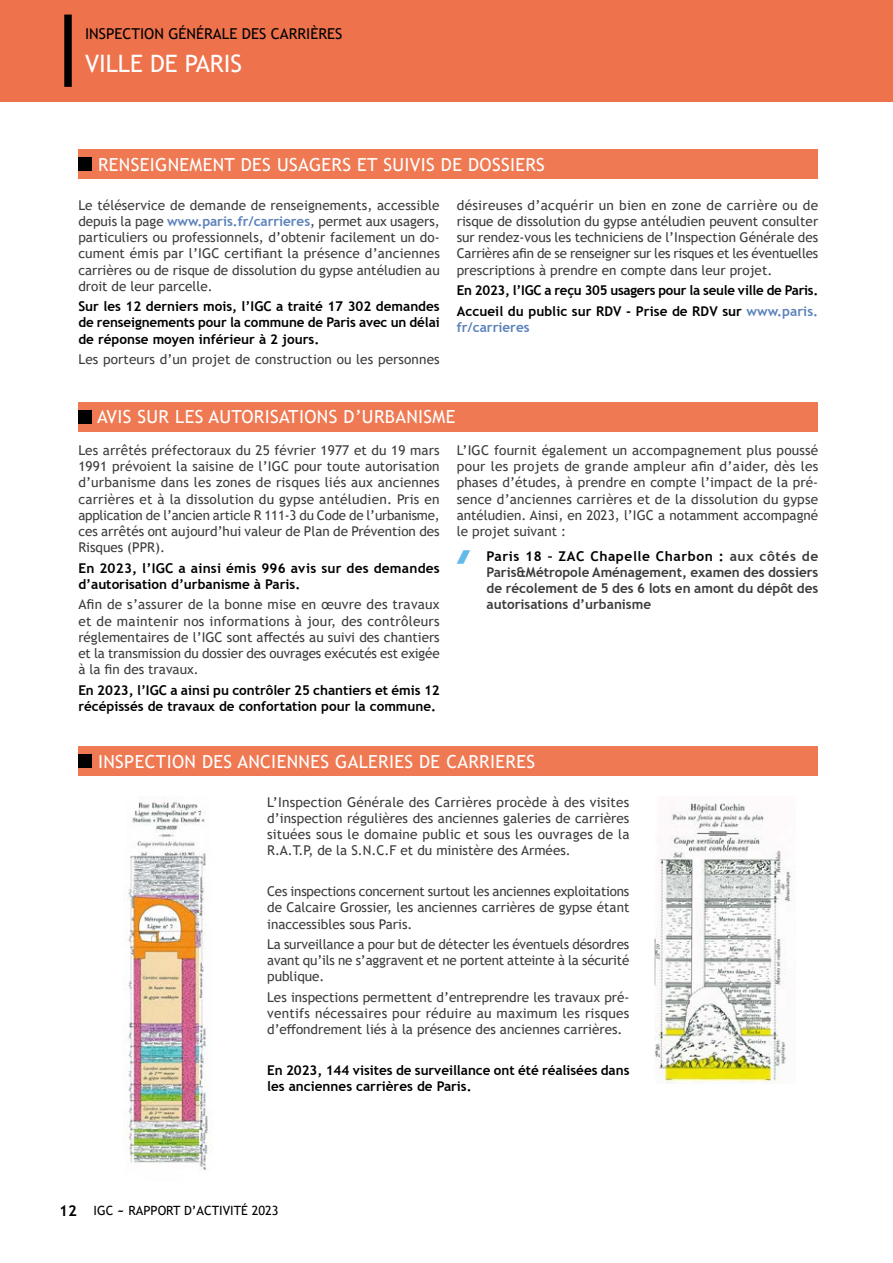
<style>
.page{position:relative;width:893px;height:1263px;background:#fff}
.page>*{position:absolute;margin:0;border:0;box-sizing:border-box;transform-origin:0 0}
.t1{font:24px "Trebuchet MS";color:#fff}
.t2{font:18px "Trebuchet MS";letter-spacing:.02em;color:#fff}
.t3{font:15px "Trebuchet MS";color:#000}
.t4{font:13.5px/16.2px "Trebuchet MS";color:#3c3c3b;text-align:justify}
.t5{font:700 13.5px/16.2px "Trebuchet MS";color:#000}
.t6{font:700 13.5px/16.2px "Trebuchet MS";color:#3c3c3b;text-align:justify}
.t7{font:700 13.5px/20.4px "Trebuchet MS";letter-spacing:-.02em;color:#000}
.t8{font:700 13.5px "Trebuchet MS";color:#5d83bc}
.t9{font:12.75px "Trebuchet MS";color:#000}
.s1{font-weight:700;color:#5d83bc}
.s2{color:#5d83bc}
.s3{color:#000}
.s4{font-weight:700;font-size:15px}
.s5{font-weight:700}
</style>
<div class="page">
<div style="left:0;top:0;width:893px;height:102px;background:#ee724c"></div>
<div style="left:64px;top:15px;width:8px;height:72px;background:#000"></div>
<div style="left:78px;top:149px;width:740px;height:30px;background:#ef7953"></div>
<div style="left:78px;top:157px;width:14px;height:14px;background:#000"></div>
<div style="left:78px;top:402px;width:740px;height:29px;background:#ef7953"></div>
<div style="left:78px;top:410px;width:14px;height:13px;background:#000"></div>
<div style="left:78px;top:746px;width:740px;height:30px;background:#ef7953"></div>
<div style="left:78px;top:754px;width:14px;height:14px;background:#000"></div>
<img style="left:654px;top:803px;width:139px;height:280px">
<img style="left:123px;top:802px;width:90px;height:369px">
<p class="t3" style="left:85px;top:24px;width:259px">INSPECTION GÉNÉRALE DES CARRIÈRES</p>
<h1 class="t1" style="left:85px;top:48px;width:159px">VILLE DE PARIS</h1>
<h2 class="t2" style="left:98px;top:153px;width:448px">RENSEIGNEMENT DES USAGERS ET SUIVIS DE DOSSIERS</h2>
<p class="t4" style="left:78px;top:197px;width:363px">Le téléservice de demande de renseignements, accessible depuis la page <span class="s1">www.paris.fr/carrieres</span>, permet aux usagers, particuliers ou professionnels, d’obtenir facilement un do&shy;cument émis par l’IGC certifiant la présence d’anciennes carrières ou de risque de dissolution du gypse antéludien au droit de leur parcelle.</p>
<p class="t5" style="left:78px;top:298px;width:363px;text-align:justify">Sur les 12 derniers mois, l’IGC a traité 17 302 demandes de renseignements pour la commune de Paris avec un délai de réponse moyen inférieur à 2 jours.</p>
<p class="t4" style="left:78px;top:351px;width:363px">Les porteurs d’un projet de construction ou les personnes</p>
<p class="t4" style="left:457px;top:197px;width:363px">désireuses d’acquérir un bien en zone de carrière ou de risque de dissolution du gypse antéludien peuvent consulter sur rendez-vous les techniciens de l’Inspection Générale des Carrières afin de se renseigner sur les risques et les éventuelles prescriptions à prendre en compte dans leur projet.</p>
<p class="t7" style="left:457px;top:280px;width:363px">En 2023, l’IGC a reçu 305 usagers pour la seule ville de Paris.<br>Accueil du public sur RDV - Prise de RDV sur <span class="s2">www.paris.</span></p>
<p class="t8" style="left:457px;top:318px;width:74px">fr/carrieres</p>
<h2 class="t2" style="left:97px;top:406px;width:360px">AVIS SUR LES AUTORISATIONS D’URBANISME</h2>
<p class="t4" style="left:78px;top:442px;width:363px">Les arrêtés préfectoraux du 25 février 1977 et du 19 mars 1991 prévoient la saisine de l’IGC pour toute autorisation d’urbanisme dans les zones de risques liés aux anciennes carrières et à la dissolution du gypse antéludien. Pris en application de l’ancien article R 111-3 du Code de l’urbanisme, ces arrêtés ont aujourd’hui valeur de Plan de Prévention des Risques (PPR).</p>
<p class="t5" style="left:78px;top:560px;width:363px">En 2023, l’IGC a ainsi émis 996 avis sur des demandes d’autorisation d’urbanisme à Paris.</p>
<p class="t4" style="left:78px;top:596px;width:363px">Afin de s’assurer de la bonne mise en œuvre des travaux et de maintenir nos informations à jour, des contrôleurs réglementaires de l’IGC sont affectés au suivi des chantiers et la transmission du dossier des ouvrages exécutés est exigée à la fin des travaux.</p>
<p class="t5" style="left:78px;top:682px;width:363px">En 2023, l’IGC a ainsi pu contrôler 25 chantiers et émis 12 récépissés de travaux de confortation pour la commune.</p>
<p class="t4" style="left:457px;top:442px;width:363px">L’IGC fournit également un accompagnement plus poussé pour les projets de grande ampleur afin d’aider, dès les phases d’études, à prendre en compte l’impact de la pré&shy;sence d’anciennes carrières et de la dissolution du gypse antéludien. Ainsi, en 2023, l’IGC a notamment accompagné le projet suivant :</p>
<p class="t6" style="left:487px;top:548px;width:333px"><span class="s3">Paris 18 – ZAC Chapelle Charbon :</span> aux côtés de Paris&amp;Métropole Aménagement, examen des dossiers de récolement de 5 des 6 lots en amont du dépôt des autorisations d’urbanisme</p>
<h2 class="t2" style="left:98px;top:750px;width:438px">INSPECTION DES ANCIENNES GALERIES DE CARRIERES</h2>
<p class="t4" style="left:267px;top:794px;width:364px">L’Inspection Générale des Carrières procède à des visites d’inspection régulières des anciennes galeries de carrières situées sous le domaine public et sous les ouvrages de la R.A.T.P, de la S.N.C.F et du ministère des Armées.</p>
<p class="t4" style="left:267px;top:883px;width:364px">Ces inspections concernent surtout les anciennes exploitations de Calcaire Grossier, les anciennes carrières de gypse étant inaccessibles sous Paris.</p>
<p class="t4" style="left:267px;top:936px;width:364px">La surveillance a pour but de détecter les éventuels désordres avant qu’ils ne s’aggravent et ne portent atteinte à la sécurité publique.</p>
<p class="t4" style="left:267px;top:989px;width:364px">Les inspections permettent d’entreprendre les travaux pré&shy;ventifs nécessaires pour réduire au maximum les risques d’effondrement liés à la présence des anciennes carrières.</p>
<p class="t5" style="left:267px;top:1062px;width:364px">En 2023, 144 visites de surveillance ont été réalisées dans les anciennes carrières de Paris.</p>
<p class="t9" style="left:59px;top:1203px;width:221px"><span class="s4">12</span> IGC <span class="s5">~</span> RAPPORT D’ACTIVITÉ 2023</p>
</div>
